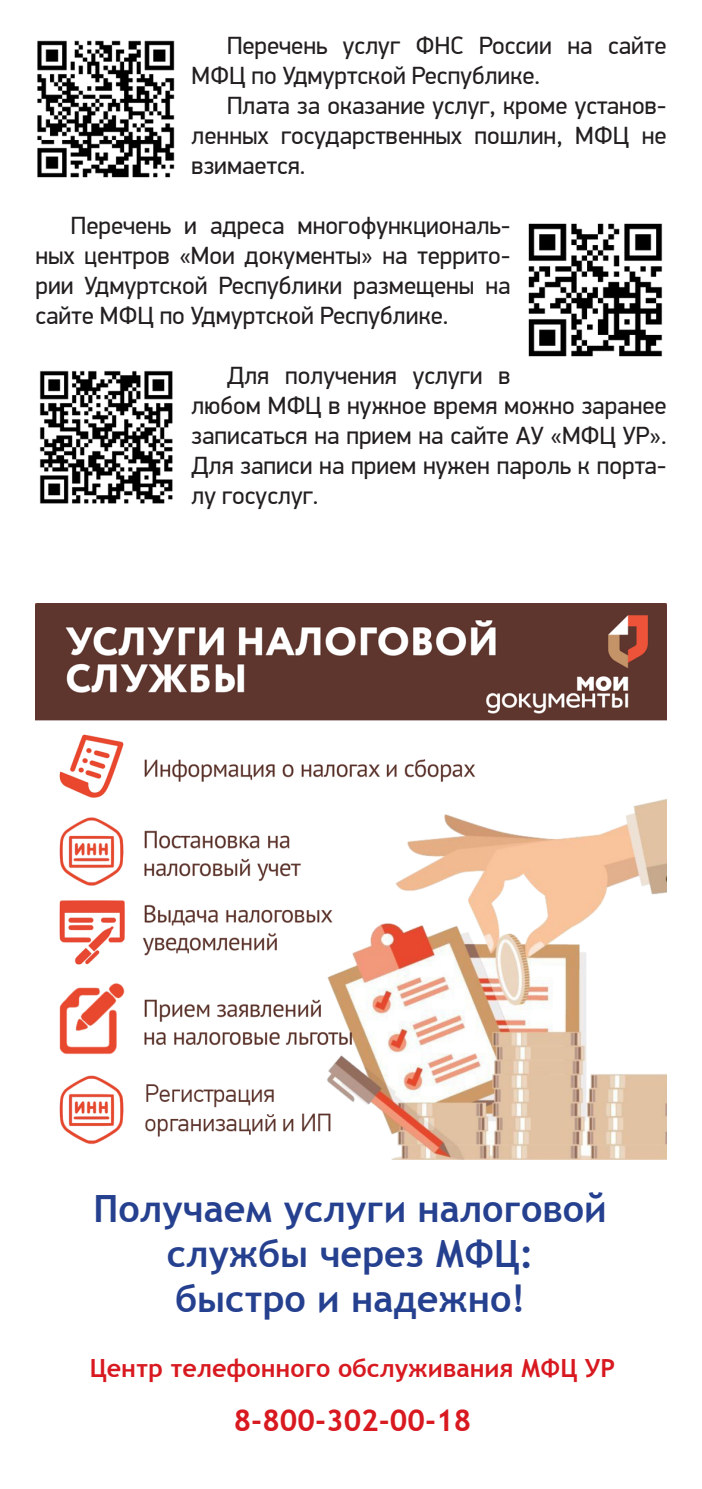
<style>
.page{position:relative;width:702px;height:1489px;background:#fff}
.page>*{position:absolute;margin:0;border:0;box-sizing:border-box;transform-origin:0 0}
.t1{font:700 37.5px/45px "Trebuchet MS";color:#25408f;text-align:center}
.t2{font:700 30px "Trebuchet MS";color:#d81920}
.t3{font:25px/30px "PF Din Display Pro";color:#231f20}
.t4{font:700 25px "Trebuchet MS";color:#d81920}
</style>
<div class="page">
<img style="left:528px;top:223px;width:135px;height:134px">
<img style="left:39px;top:370px;width:134px;height:134px">
<img style="left:36px;top:603px;width:630px;height:556px">
<img style="left:37px;top:40px;width:138px;height:138px">
<p class="t3" style="left:192px;top:31px;width:476px;text-indent:35px">Перечень услуг ФНС России на сайте<br>МФЦ по Удмуртской Республике.</p>
<p class="t3" style="left:192px;top:91px;width:476px;text-align:justify;text-indent:35px">Плата за оказание услуг, кроме установ&shy;ленных государственных пошлин, МФЦ не взимается.</p>
<p class="t3" style="left:35px;top:211px;width:476px;text-align:justify;text-indent:35px">Перечень и адреса многофункциональ&shy;ных центров «Мои документы» на террито&shy;рии Удмуртской Республики размещены на сайте МФЦ по Удмуртской Республике.</p>
<p class="t3" style="left:192px;top:361px;width:476px;text-indent:35px">Для получения услуги в<br>любом МФЦ в нужное время можно заранее записаться на прием на сайте АУ «МФЦ УР».<br>Для записи на прием нужен пароль к порта&shy;лу госуслуг.</p>
<p class="t1" style="left:93px;top:1186px;width:514px">Получаем услуги налоговой службы через МФЦ:</p>
<p class="t1" style="left:175px;top:1276px;width:351px">быстро и надежно!</p>
<p class="t4" style="left:90px;top:1352px;width:527px">Центр телефонного обслуживания МФЦ УР</p>
<p class="t2" style="left:234px;top:1401px;width:239px">8-800-302-00-18</p>
</div>
